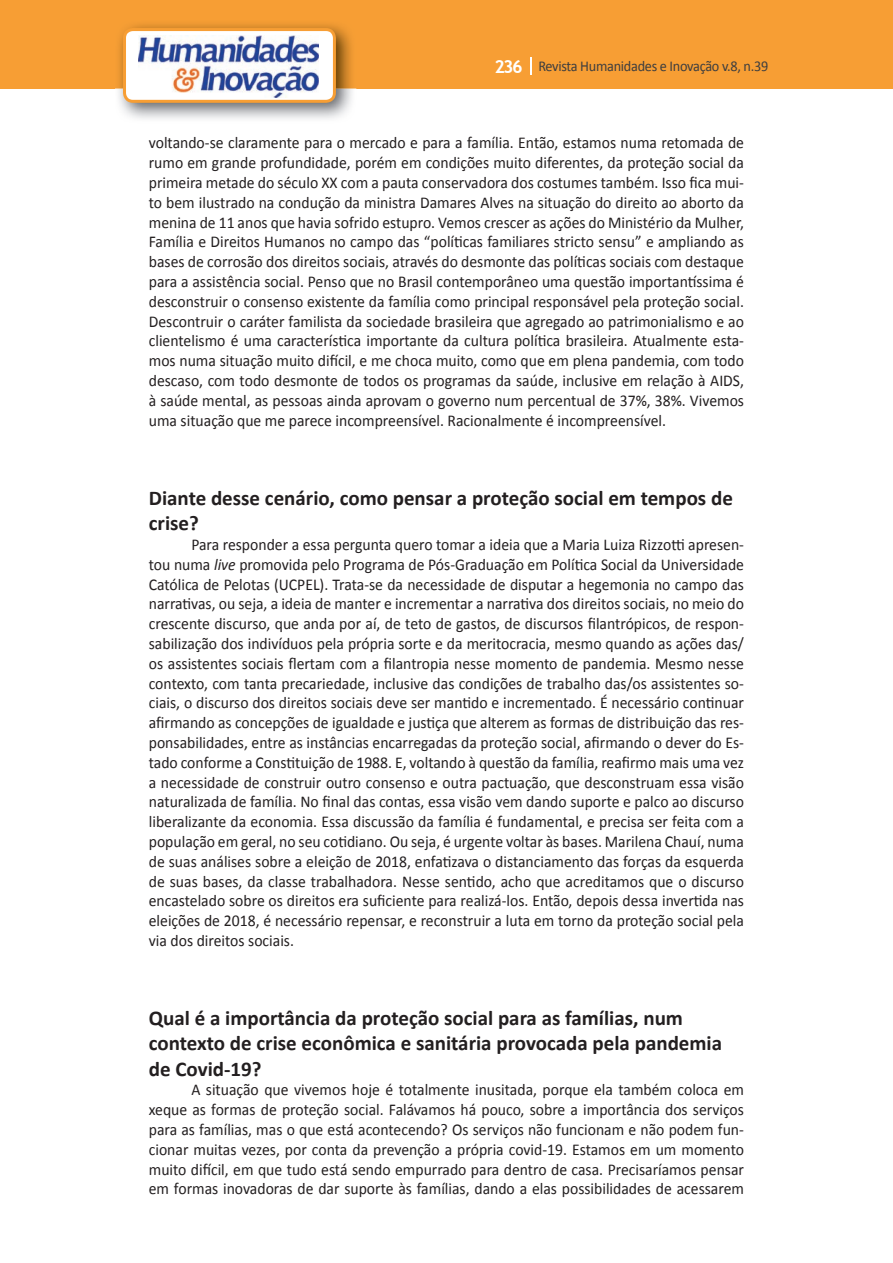
<style>
.page{position:relative;width:893px;height:1263px;background:#fff}
.page>*{position:absolute;margin:0;border:0;box-sizing:border-box;transform-origin:0 0}
.t1{font:700 21px/25.2px "Calibri";color:#231f20}
.t2{font:16.5px/19.8px "Calibri";color:#231f20;text-align:justify;scale:.95 1}
.t3{font:15px "Calibri";letter-spacing:-.02em;color:#3e3e3f;scale:.95 1}
.s1{font-family:"Trebuchet MS";font-weight:700;font-size:18px;color:#fff}
.s2{font-style:italic}
</style>
<div class="page">
<div style="left:0;top:0;width:893px;height:88px;background:#f79e34"></div>
<svg style="left:530px;top:57px;width:2px;height:18px"></svg>
<img style="left:115px;top:24px;width:241px;height:95px">
<svg style="left:123px;top:28px;width:213px;height:75px"></svg>
<p class="t3" style="left:495px;top:57px;width:290px"><span class="s1">236</span> Revista Humanidades e Inovação v.8, n.39</p>
<p class="t2" style="left:149px;top:133px;width:628px">voltando-se claramente para o mercado e para a família. Então, estamos numa retomada de rumo em grande profundidade, porém em condições muito diferentes, da proteção social da primeira metade do século XX com a pauta conservadora dos costumes também. Isso fica mui&shy;to bem ilustrado na condução da ministra Damares Alves na situação do direito ao aborto da menina de 11 anos que havia sofrido estupro. Vemos crescer as ações do Ministério da Mulher, Família e Direitos Humanos no campo das “políticas familiares stricto sensu” e ampliando as bases de corrosão dos direitos sociais, através do desmonte das políticas sociais com destaque para a assistência social. Penso que no Brasil contemporâneo uma questão importantíssima é desconstruir o consenso existente da família como principal responsável pela proteção social.<br>Descontruir o caráter familista da sociedade brasileira que agregado ao patrimonialismo e ao clientelismo é uma característica importante da cultura política brasileira. Atualmente esta&shy;mos numa situação muito difícil, e me choca muito, como que em plena pandemia, com todo descaso, com todo desmonte de todos os programas da saúde, inclusive em relação à AIDS, à saúde mental, as pessoas ainda aprovam o governo num percentual de 37%, 38%. Vivemos uma situação que me parece incompreensível. Racionalmente é incompreensível.</p>
<p class="t1" style="left:149px;top:485px;width:586px">Diante desse cenário, como pensar a proteção social em tempos de crise?</p>
<p class="t2" style="left:149px;top:535px;width:628px;text-indent:43px">Para responder a essa pergunta quero tomar a ideia que a Maria Luiza Rizzotti apresen&shy;tou numa <span class="s2">live</span> promovida pelo Programa de Pós-Graduação em Política Social da Universidade Católica de Pelotas (UCPEL). Trata-se da necessidade de disputar a hegemonia no campo das narrativas, ou seja, a ideia de manter e incrementar a narrativa dos direitos sociais, no meio do crescente discurso, que anda por aí, de teto de gastos, de discursos filantrópicos, de respon&shy;sabilização dos indivíduos pela própria sorte e da meritocracia, mesmo quando as ações das/ os assistentes sociais flertam com a filantropia nesse momento de pandemia. Mesmo nesse contexto, com tanta precariedade, inclusive das condições de trabalho das/os assistentes so&shy;ciais, o discurso dos direitos sociais deve ser mantido e incrementado. É necessário continuar afirmando as concepções de igualdade e justiça que alterem as formas de distribuição das res&shy;ponsabilidades, entre as instâncias encarregadas da proteção social, afirmando o dever do Es&shy;tado conforme a Constituição de 1988. E, voltando à questão da família, reafirmo mais uma vez a necessidade de construir outro consenso e outra pactuação, que desconstruam essa visão naturalizada de família. No final das contas, essa visão vem dando suporte e palco ao discurso liberalizante da economia. Essa discussão da família é fundamental, e precisa ser feita com a população em geral, no seu cotidiano. Ou seja, é urgente voltar às bases. Marilena Chauí, numa de suas análises sobre a eleição de 2018, enfatizava o distanciamento das forças da esquerda de suas bases, da classe trabalhadora. Nesse sentido, acho que acreditamos que o discurso encastelado sobre os direitos era suficiente para realizá-los. Então, depois dessa invertida nas eleições de 2018, é necessário repensar, e reconstruir a luta em torno da proteção social pela via dos direitos sociais.</p>
<p class="t1" style="left:149px;top:1005px;width:575px">Qual é a importância da proteção social para as famílias, num contexto de crise econômica e sanitária provocada pela pandemia de Covid-19?</p>
<p class="t2" style="left:149px;top:1080px;width:628px;text-indent:43px">A situação que vivemos hoje é totalmente inusitada, porque ela também coloca em xeque as formas de proteção social. Falávamos há pouco, sobre a importância dos serviços para as famílias, mas o que está acontecendo? Os serviços não funcionam e não podem fun&shy;cionar muitas vezes, por conta da prevenção a própria covid-19. Estamos em um momento muito difícil, em que tudo está sendo empurrado para dentro de casa. Precisaríamos pensar em formas inovadoras de dar suporte às famílias, dando a elas possibilidades de acessarem</p>
</div>
